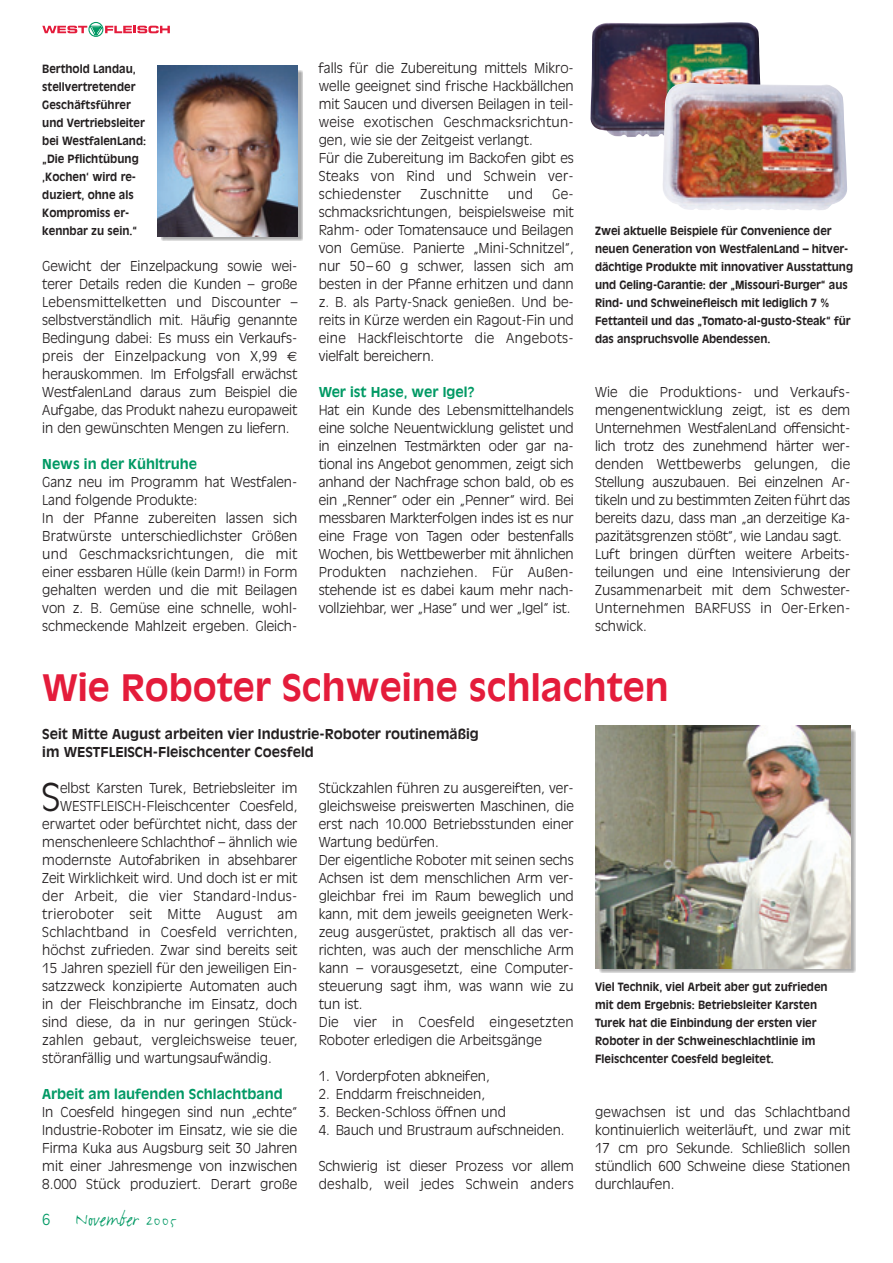
<style>
.page{position:relative;width:893px;height:1263px;background:#fff}
.page>*{position:absolute;margin:0;border:0;box-sizing:border-box;transform-origin:0 0}
.t1{font:300 37.8px "Antique Olive";color:#231f20}
.t2{font:700 36px "Antique Olive";color:#e41c3b}
.t3{font:21px "FF Justlefthand";color:#009964}
.t4{font:300 13.5px/18px "Antique Olive";color:#231f20;text-align:justify}
.t5{font:300 13.5px "Antique Olive";letter-spacing:.02em;color:#231f20}
.t6{font:700 13.5px/18px "Antique Olive";color:#231f20}
.t7{font:700 13.5px "Antique Olive";color:#009964}
.t8{font:700 11.25px/18px "Antique Olive";color:#231f20;scale:.95 1}
.s1{font-family:"Euro Sans";font-weight:400}
.s2{font-family:"Antique Olive";font-weight:300;font-size:15px}
</style>
<div class="page">
<div style="left:88px;top:22px;width:15px;height:15px;border:1px solid #009964;border-radius:50%"></div>
<svg style="left:42px;top:25px;width:128px;height:12px"></svg>
<img style="left:599px;top:730px;width:257px;height:242px">
<img style="left:595px;top:726px;width:255px;height:242px">
<img style="left:161px;top:70px;width:141px;height:170px">
<img style="left:157px;top:66px;width:140px;height:170px">
<img style="left:590px;top:22px;width:171px;height:115px">
<img style="left:661px;top:82px;width:186px;height:128px">
<p class="t8" style="left:42px;top:60px;width:111px">Berthold Landau, stellvertretender<br>Geschäftsführer und Vertriebsleiter bei WestfalenLand: „Die Pflichtübung ‚Kochen‘ wird re&shy;duziert, ohne als<br>Kompromiss er&shy;kennbar zu sein.“</p>
<p class="t4" style="left:42px;top:257px;width:257px">Gewicht der Einzelpackung sowie wei&shy;terer Details reden die Kunden – große Lebensmittelketten und Discounter – selbstverständlich mit. Häufig genannte Bedingung dabei: Es muss ein Verkaufs&shy;preis der Einzelpackung von X,99 <span class="s1">€ </span>herauskommen. Im Erfolgsfall erwächst WestfalenLand daraus zum Beispiel die Aufgabe, das Produkt nahezu europaweit in den gewünschten Mengen zu liefern.</p>
<p class="t7" style="left:42px;top:458px;width:156px">News in der Kühltruhe</p>
<p class="t4" style="left:42px;top:473px;width:257px;text-align:left">Ganz neu im Programm hat Westfalen-Land folgende Produkte:<br>In der Pfanne zubereiten lassen sich Bratwürste unterschiedlichster Größen und Geschmacksrichtungen, die mit einer essbaren Hülle (kein Darm!) in Form gehalten werden und die mit Beilagen von z. B. Gemüse eine schnelle, wohl&shy;schmeckende Mahlzeit ergeben. Gleich-</p>
<p class="t4" style="left:319px;top:59px;width:257px;text-align:left">falls für die Zubereitung mittels Mikro&shy;welle geeignet sind frische Hackbällchen mit Saucen und diversen Beilagen in teil&shy;weise exotischen Geschmacksrichtun&shy;gen, wie sie der Zeitgeist verlangt.<br>Für die Zubereitung im Backofen gibt es Steaks von Rind und Schwein ver&shy;schiedenster</p>
<p class="t5" style="left:421px;top:188px;width:69px">Zuschnitte</p>
<p class="t4" style="left:508px;top:185px;width:27px">und</p>
<p class="t4" style="left:319px;top:185px;width:257px;text-indent:234px">Ge&shy;schmacksrichtungen, beispielsweise mit Rahm- oder Tomatensauce und Beilagen von Gemüse. Panierte „Mini-Schnitzel“, nur 50– 60 g schwer, lassen sich am besten in der Pfanne erhitzen und dann z. B. als Party-Snack genießen. Und be&shy;reits in Kürze werden ein Ragout-Fin und eine Hackfleischtorte die Angebots&shy;vielfalt bereichern.</p>
<p class="t7" style="left:319px;top:386px;width:158px">Wer ist Hase, wer Igel?</p>
<p class="t4" style="left:319px;top:401px;width:257px">Hat ein Kunde des Lebensmittelhandels eine solche Neuentwicklung gelistet und in einzelnen Testmärkten oder gar na&shy;tional ins Angebot genommen, zeigt sich anhand der Nachfrage schon bald, ob es ein „Renner“ oder ein „Penner“ wird. Bei messbaren Markterfolgen indes ist es nur eine Frage von Tagen oder bestenfalls Wochen, bis Wettbewerber mit ähnlichen Produkten nachziehen. Für Außen&shy;stehende ist es dabei kaum mehr nach&shy;vollziehbar, wer „Hase“ und wer „Igel“ ist.</p>
<p class="t8" style="left:595px;top:222px;width:273px">Zwei aktuelle Beispiele für Convenience der neuen Generation von WestfalenLand – hitver&shy;dächtige Produkte mit innovativer Ausstattung und Geling-Garantie: der „Missouri-Burger“ aus Rind- und Schweinefleisch mit lediglich 7 % Fettanteil und das „Tomato-al-gusto-Steak“ für das anspruchsvolle Abendessen.</p>
<p class="t4" style="left:595px;top:383px;width:257px;text-align:left">Wie die Produktions- und Verkaufs&shy;mengenentwicklung zeigt, ist es dem Unternehmen WestfalenLand offensicht&shy;lich trotz des zunehmend härter wer&shy;denden Wettbewerbs gelungen, die Stellung auszubauen. Bei einzelnen Ar&shy;tikeln und zu bestimmten Zeiten führt das bereits dazu, dass man „an derzeitige Ka&shy;pazitätsgrenzen stößt“, wie Landau sagt.<br>Luft bringen dürften weitere Arbeits&shy;teilungen und eine Intensivierung der Zusammenarbeit mit dem Schwester-Unternehmen BARFUSS in Oer-Erken&shy;schwick.</p>
<h2 class="t2" style="left:42px;top:673px;width:628px">Wie Roboter Schweine schlachten</h2>
<p class="t6" style="left:42px;top:725px;width:438px">Seit Mitte August arbeiten vier Industrie-Roboter routinemäßig im WESTFLEISCH-Fleischcenter Coesfeld</p>
<h1 class="t1" style="left:41px;top:781px;width:20px">S</h1>
<p class="t4" style="left:60px;top:779px;width:239px">elbst Karsten Turek, Betriebsleiter im</p>
<p class="t4" style="left:60px;top:797px;width:239px">WESTFLEISCH-Fleischcenter Coesfeld,</p>
<p class="t4" style="left:42px;top:815px;width:257px">erwartet oder befürchtet nicht, dass der</p>
<p class="t4" style="left:42px;top:833px;width:257px">menschenleere Schlachthof – ähnlich wie</p>
<p class="t4" style="left:42px;top:851px;width:257px">modernste Autofabriken in absehbarer</p>
<p class="t4" style="left:42px;top:869px;width:257px">Zeit Wirklichkeit wird. Und doch ist er mit</p>
<p class="t5" style="left:42px;top:890px;width:257px">der Arbeit, die vier Standard-Indus-</p>
<p class="t5" style="left:42px;top:908px;width:257px">trieroboter seit Mitte August am</p>
<p class="t5" style="left:42px;top:926px;width:257px">Schlachtband in Coesfeld verrichten,</p>
<p class="t4" style="left:42px;top:941px;width:257px">höchst zufrieden. Zwar sind bereits seit</p>
<p class="t4" style="left:42px;top:959px;width:257px">15 Jahren speziell für den jeweiligen Ein-</p>
<p class="t4" style="left:42px;top:977px;width:257px">satzzweck konzipierte Automaten auch</p>
<p class="t4" style="left:42px;top:995px;width:257px">in der Fleischbranche im Einsatz, doch</p>
<p class="t4" style="left:42px;top:1013px;width:257px">sind diese, da in nur geringen Stück-</p>
<p class="t4" style="left:42px;top:1031px;width:257px">zahlen gebaut, vergleichsweise teuer,</p>
<p class="t4" style="left:42px;top:1049px;width:231px">störanfällig und wartungsaufwändig.</p>
<p class="t7" style="left:42px;top:1088px;width:242px">Arbeit am laufenden Schlachtband</p>
<p class="t4" style="left:42px;top:1103px;width:257px">In Coesfeld hingegen sind nun „echte“ Industrie-Roboter im Einsatz, wie sie die Firma Kuka aus Augsburg seit 30 Jahren mit einer Jahresmenge von inzwischen 8.000 Stück produziert. Derart große</p>
<h3 class="t3" style="left:42px;top:1212px;width:137px"><span class="s2">6</span> November 2005</h3>
<p class="t4" style="left:319px;top:779px;width:257px;text-align:left">Stückzahlen führen zu ausgereiften, ver&shy;gleichsweise preiswerten Maschinen, die erst nach 10.000 Betriebsstunden einer Wartung bedürfen.<br>Der eigentliche Roboter mit seinen sechs Achsen ist dem menschlichen Arm ver&shy;gleichbar frei im Raum beweglich und kann, mit dem jeweils geeigneten Werk&shy;zeug ausgerüstet, praktisch all das ver&shy;richten, was auch der menschliche Arm kann – vorausgesetzt, eine Computer&shy;steuerung sagt ihm, was wann wie zu tun ist.<br>Die vier in Coesfeld eingesetzten Roboter erledigen die Arbeitsgänge</p>
<p class="t4" style="left:319px;top:1067px;width:173px">1. Vorderpfoten abkneifen,</p>
<p class="t4" style="left:319px;top:1085px;width:168px">2. Enddarm freischneiden,</p>
<p class="t4" style="left:319px;top:1103px;width:189px">3. Becken-Schloss öffnen und</p>
<p class="t4" style="left:319px;top:1121px;width:247px">4. Bauch und Brustraum aufschneiden.</p>
<p class="t4" style="left:319px;top:1157px;width:257px">Schwierig ist dieser Prozess vor allem deshalb, weil jedes Schwein anders</p>
<p class="t8" style="left:595px;top:978px;width:246px">Viel Technik, viel Arbeit aber gut zufrieden mit dem Ergebnis: Betriebsleiter Karsten Turek hat die Einbindung der ersten vier Roboter in der Schweineschlachtlinie im Fleischcenter Coesfeld begleitet.</p>
<p class="t4" style="left:595px;top:1103px;width:257px">gewachsen ist und das Schlachtband kontinuierlich weiterläuft, und zwar mit 17 cm pro Sekunde. Schließlich sollen stündlich 600 Schweine diese Stationen durchlaufen.</p>
</div>
